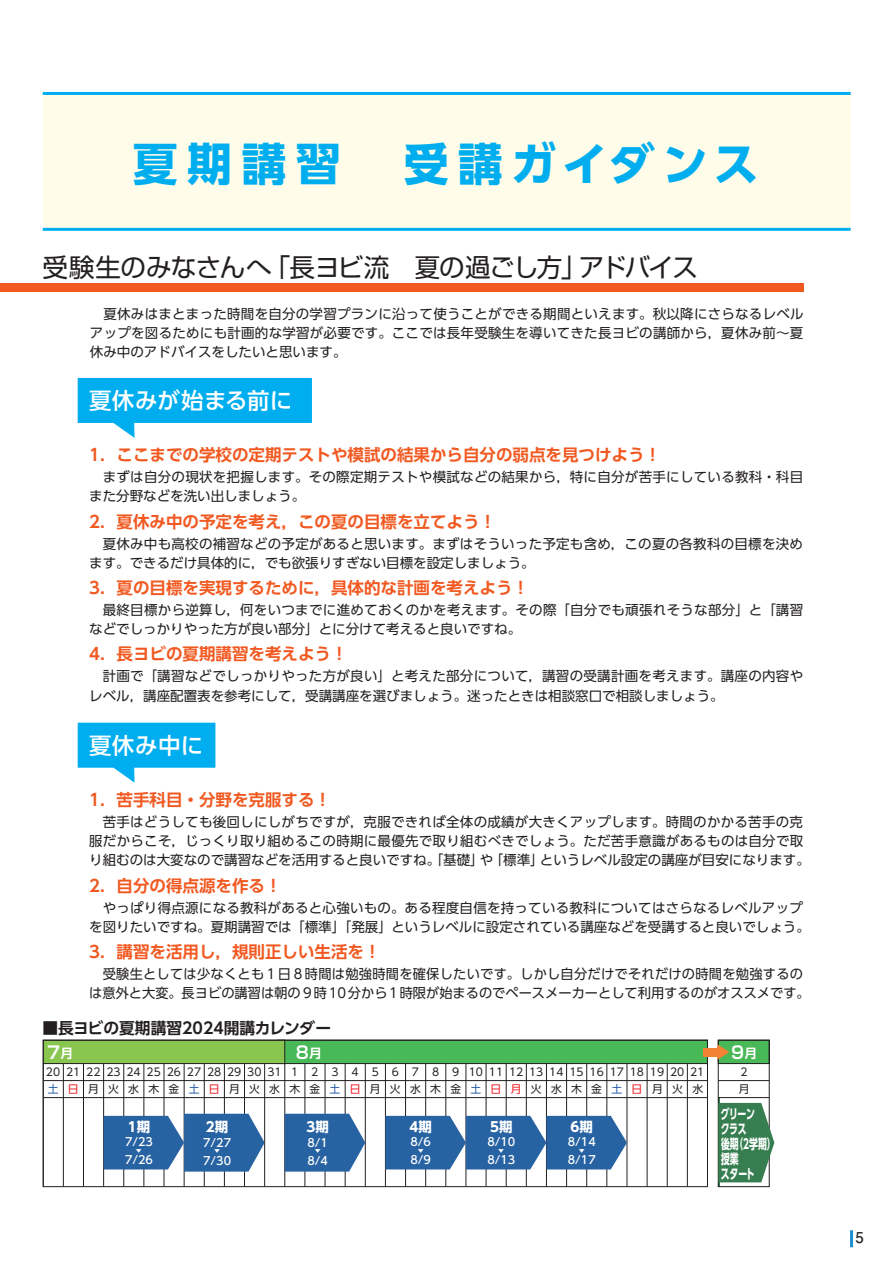
<style>
.page{position:relative;width:893px;height:1263px;background:#fff}
.page>*{position:absolute;margin:0;border:0;box-sizing:border-box;transform-origin:0 0}
.t1{font:700 45px "UD Shin Go Pro";letter-spacing:.185em;color:#00aeef}
.t2{font:25.5px "Shin Go Pro";letter-spacing:-.035em;color:#231f20}
.t3{font:500 22.5px "UD Shin Go Pro";letter-spacing:.01em;color:#fff}
.t4{font:700 17.25px "Shin Go Pro De";color:#fff}
.t5{font:700 16.5px "UD Shin Go Pro De";color:#f15921}
.t6{font:700 15.75px "UD Shin Go Pro De";color:#231f20}
.t7{font:700 15px "Futo Go B101 Pro";color:#231f20}
.t8{font:13.5px/19.2px "UD Shin Go Pro";letter-spacing:.02em;color:#231f20}
.t9{font:700 13.5px/15px "UD Shin Go Pro";letter-spacing:-.025em;color:#fff;scale:.66 1}
.t10{font:700 13.5px "UD Shin Go Pro";color:#fff}
.t11{font:500 11.25px "UD Shin Go Pro";color:#fff}
.t12{font:10.8px "UD Shin Go Pro";color:#231f20}
.t13{font:10.8px "UD Shin Go Pro";letter-spacing:.865em;color:#231f20}
.t14{font:10.8px "UD Shin Go Pro";letter-spacing:.545em;color:#231f20}
.t15{font:500 6px "UD Shin Go Pro";color:#fff}
.s1{font-size:12.75px}
.s2{color:#275caa}
.s3{color:#ee1d23}
</style>
<div class="page">
<div style="left:278px;top:1040px;width:429px;height:23px;background:#49b857"></div>
<div style="left:277px;top:1040px;width:431px;height:24px;border:1px solid #231f20"></div>
<div style="left:43px;top:1040px;width:242px;height:23px;background:#89c650"></div>
<div style="left:43px;top:1040px;width:242px;height:24px;border:1px solid #231f20"></div>
<hr style="left:43px;top:1080px;width:664px;height:1px;background:#231f20">
<hr style="left:63px;top:1063px;width:1px;height:124px;background:#231f20">
<hr style="left:83px;top:1063px;width:1px;height:124px;background:#231f20">
<hr style="left:103px;top:1063px;width:1px;height:124px;background:#231f20">
<hr style="left:123px;top:1063px;width:1px;height:124px;background:#231f20">
<hr style="left:144px;top:1063px;width:1px;height:124px;background:#231f20">
<hr style="left:164px;top:1063px;width:1px;height:124px;background:#231f20">
<hr style="left:184px;top:1063px;width:1px;height:124px;background:#231f20">
<hr style="left:204px;top:1063px;width:1px;height:124px;background:#231f20">
<hr style="left:224px;top:1063px;width:1px;height:124px;background:#231f20">
<hr style="left:244px;top:1063px;width:1px;height:124px;background:#231f20">
<hr style="left:264px;top:1063px;width:1px;height:124px;background:#231f20">
<hr style="left:285px;top:1063px;width:1px;height:124px;background:#231f20">
<hr style="left:305px;top:1063px;width:1px;height:124px;background:#231f20">
<hr style="left:325px;top:1063px;width:1px;height:124px;background:#231f20">
<hr style="left:345px;top:1063px;width:1px;height:124px;background:#231f20">
<hr style="left:365px;top:1063px;width:1px;height:124px;background:#231f20">
<hr style="left:385px;top:1063px;width:1px;height:124px;background:#231f20">
<hr style="left:405px;top:1063px;width:1px;height:124px;background:#231f20">
<hr style="left:425px;top:1063px;width:1px;height:124px;background:#231f20">
<hr style="left:446px;top:1063px;width:1px;height:124px;background:#231f20">
<hr style="left:466px;top:1063px;width:1px;height:124px;background:#231f20">
<hr style="left:486px;top:1063px;width:1px;height:124px;background:#231f20">
<hr style="left:506px;top:1063px;width:1px;height:124px;background:#231f20">
<hr style="left:526px;top:1063px;width:1px;height:124px;background:#231f20">
<hr style="left:546px;top:1063px;width:1px;height:124px;background:#231f20">
<hr style="left:566px;top:1063px;width:1px;height:124px;background:#231f20">
<hr style="left:586px;top:1063px;width:1px;height:124px;background:#231f20">
<hr style="left:607px;top:1063px;width:1px;height:124px;background:#231f20">
<hr style="left:627px;top:1063px;width:1px;height:124px;background:#231f20">
<hr style="left:647px;top:1063px;width:1px;height:124px;background:#231f20">
<hr style="left:667px;top:1063px;width:1px;height:124px;background:#231f20">
<hr style="left:687px;top:1063px;width:1px;height:124px;background:#231f20">
<div style="left:43px;top:1040px;width:665px;height:147px;border:1px solid #231f20"></div>
<hr style="left:43px;top:1097px;width:664px;height:1px;background:#231f20">
<div style="left:0;top:284px;width:804px;height:8px;background:#f15921"></div>
<svg style="left:78px;top:378px;width:234px;height:60px"></svg>
<svg style="left:78px;top:723px;width:137px;height:60px"></svg>
<div style="left:43px;top:93px;width:808px;height:136px;background:#fffde9"></div>
<hr style="left:43px;top:92px;width:808px;height:3px;background:#00aeef">
<hr style="left:43px;top:228px;width:808px;height:3px;background:#00aeef">
<svg style="left:104px;top:1114px;width:161px;height:57px;background:#4074ab"></svg>
<svg style="left:285px;top:1114px;width:80px;height:57px;background:#3b70aa"></svg>
<svg style="left:385px;top:1116px;width:242px;height:53px;background:#3b70a9"></svg>
<div style="left:718px;top:1040px;width:51px;height:23px;background:#49b857"></div>
<div style="left:718px;top:1040px;width:51px;height:24px;border:1px solid #231f20"></div>
<hr style="left:718px;top:1080px;width:51px;height:1px;background:#231f20">
<div style="left:718px;top:1040px;width:51px;height:147px;border:1px solid #231f20"></div>
<hr style="left:718px;top:1097px;width:51px;height:1px;background:#231f20">
<div style="left:704px;top:1048px;width:15px;height:8px;background:#f48232"></div>
<svg style="left:717px;top:1044px;width:12px;height:16px"></svg>
<svg style="left:718px;top:1103px;width:56px;height:79px;background:#49895f"></svg>
<hr style="left:850px;top:1230px;width:3px;height:17px;background:#1d90d0">
<h1 class="t1" style="left:133px;top:127px;width:628px">夏期講習　受講ガイダンス</h1>
<h2 class="t2" style="left:43px;top:246px;width:657px">受験生のみなさんへ「長ヨビ流　夏の過ごし方」アドバイス</h2>
<p class="t8" style="left:90px;top:303px;width:715px;text-align:justify">　夏休みはまとまった時間を自分の学習プランに沿って使うことができる期間といえます。秋以降にさらなるレベルアップを図るためにも計画的な学習が必要です。ここでは長年受験生を導いてきた長ヨビの講師から，夏休み前～夏休み中のアドバイスをしたいと思います。</p>
<h3 class="t3" style="left:89px;top:382px;width:205px">夏休みが始まる前に</h3>
<p class="t5" style="left:89px;top:442px;width:573px">1．ここまでの学校の定期テストや模試の結果から自分の弱点を見つけよう！</p>
<p class="t8" style="left:89px;top:467px;width:715px">　まずは自分の現状を把握します。その際定期テストや模試などの結果から，特に自分が苦手にしている教科・科目また分野などを洗い出しましょう。</p>
<p class="t5" style="left:89px;top:508px;width:408px">2．夏休み中の予定を考え，この夏の目標を立てよう！</p>
<p class="t8" style="left:89px;top:533px;width:715px">　夏休み中も高校の補習などの予定があると思います。まずはそういった予定も含め，この夏の各教科の目標を決めます。できるだけ具体的に，でも欲張りすぎない目標を設定しましょう。</p>
<p class="t5" style="left:89px;top:574px;width:441px">3．夏の目標を実現するために，具体的な計画を考えよう！</p>
<p class="t8" style="left:89px;top:600px;width:715px">　最終目標から逆算し，何をいつまでに進めておくのかを考えます。その際「自分でも頑張れそうな部分」と「講習などでしっかりやった方が良い部分」とに分けて考えると良いですね。</p>
<p class="t5" style="left:89px;top:641px;width:260px">4．長ヨビの夏期講習を考えよう！</p>
<p class="t8" style="left:89px;top:666px;width:715px">　計画で「講習などでしっかりやった方が良い」と考えた部分について，講習の受講計画を考えます。講座の内容やレベル，講座配置表を参考にして，受講講座を選びましょう。迷ったときは相談窓口で相談しましょう。</p>
<h3 class="t3" style="left:89px;top:727px;width:116px">夏休み中に</h3>
<p class="t5" style="left:89px;top:786px;width:243px">1．苦手科目・分野を克服する！</p>
<p class="t8" style="left:89px;top:812px;width:722px">　苦手はどうしても後回しにしがちですが，克服できれば全体の成績が大きくアップします。時間のかかる苦手の克服だからこそ，じっくり取り組めるこの時期に最優先で取り組むべきでしょう。ただ苦手意識があるものは自分で取り組むのは大変なので講習などを活用すると良いですね。「基礎」や「標準」というレベル設定の講座が目安になります。</p>
<p class="t5" style="left:89px;top:872px;width:194px">2．自分の得点源を作る！</p>
<p class="t8" style="left:89px;top:897px;width:722px">　やっぱり得点源になる教科があると心強いもの。ある程度自信を持っている教科についてはさらなるレベルアップを図りたいですね。夏期講習では「標準」「発展」というレベルに設定されている講座などを受講すると良いでしょう。</p>
<p class="t5" style="left:89px;top:938px;width:293px">3．講習を活用し，規則正しい生活を！</p>
<p class="t8" style="left:89px;top:964px;width:722px;text-align:center">受験生としては少なくとも１日８時間は勉強時間を確保したいです。しかし自分だけでそれだけの時間を勉強するの<br>は意外と大変。長ヨビの講習は朝の９時10分から1時限が始まるのでペースメーカーとして利用するのがオススメです。</p>
<p class="t6" style="left:42px;top:1015px;width:290px">■長ヨビの夏期講習2024開講カレンダー</p>
<p class="t4" style="left:47px;top:1038px;width:27px">7<span class="s1">月</span></p>
<p class="t4" style="left:296px;top:1038px;width:27px">8<span class="s1">月</span></p>
<p class="t12" style="left:46px;top:1063px;width:660px">202122232425262728293031 1 2 3 4 5 6 7 8 9 101112131415161718192021</p>
<p class="t13" style="left:48px;top:1080px;width:657px"><span class="s2">土</span><span class="s3">日</span>月火水木金<span class="s2">土</span><span class="s3">日</span>月火水木金<span class="s2">土</span><span class="s3">日</span>月火水木金<span class="s2">土</span><span class="s3">日月</span>火水木金<span class="s2">土</span><span class="s3">日</span>月火水</p>
<p class="t10" style="left:128px;top:1115px;width:24px">1期</p>
<p class="t11" style="left:125px;top:1132px;width:29px">7/23</p>
<p class="t15" style="left:136px;top:1145px;width:7px">▼</p>
<p class="t11" style="left:125px;top:1150px;width:29px">7/26</p>
<p class="t10" style="left:206px;top:1116px;width:24px">2期</p>
<p class="t11" style="left:203px;top:1133px;width:29px">7/27</p>
<p class="t15" style="left:214px;top:1146px;width:7px">▼</p>
<p class="t11" style="left:203px;top:1151px;width:29px">7/30</p>
<p class="t10" style="left:307px;top:1116px;width:24px">3期</p>
<p class="t11" style="left:308px;top:1133px;width:22px">8/1</p>
<p class="t15" style="left:315px;top:1146px;width:7px">▼</p>
<p class="t11" style="left:308px;top:1151px;width:22px">8/4</p>
<p class="t10" style="left:410px;top:1115px;width:24px">4期</p>
<p class="t11" style="left:411px;top:1132px;width:22px">8/6</p>
<p class="t15" style="left:418px;top:1145px;width:7px">▼</p>
<p class="t11" style="left:411px;top:1150px;width:22px">8/9</p>
<p class="t10" style="left:490px;top:1115px;width:24px">5期</p>
<p class="t11" style="left:487px;top:1132px;width:29px">8/10</p>
<p class="t15" style="left:498px;top:1145px;width:7px">▼</p>
<p class="t11" style="left:487px;top:1150px;width:29px">8/13</p>
<p class="t10" style="left:571px;top:1115px;width:24px">6期</p>
<p class="t11" style="left:568px;top:1132px;width:29px">8/14</p>
<p class="t15" style="left:579px;top:1145px;width:7px">▼</p>
<p class="t11" style="left:568px;top:1150px;width:29px">8/17</p>
<p class="t4" style="left:731px;top:1038px;width:27px">9<span class="s1">月</span></p>
<p class="t14" style="left:740px;top:1063px;width:9px">2</p>
<p class="t9" style="left:721px;top:1106px;width:85px">グリーン<br>クラス<br>後期（2学期）授業<br>スタート</p>
<p class="t14" style="left:739px;top:1080px;width:12px">月</p>
<p class="t7" style="left:856px;top:1226px;width:10px">5</p>
</div>
